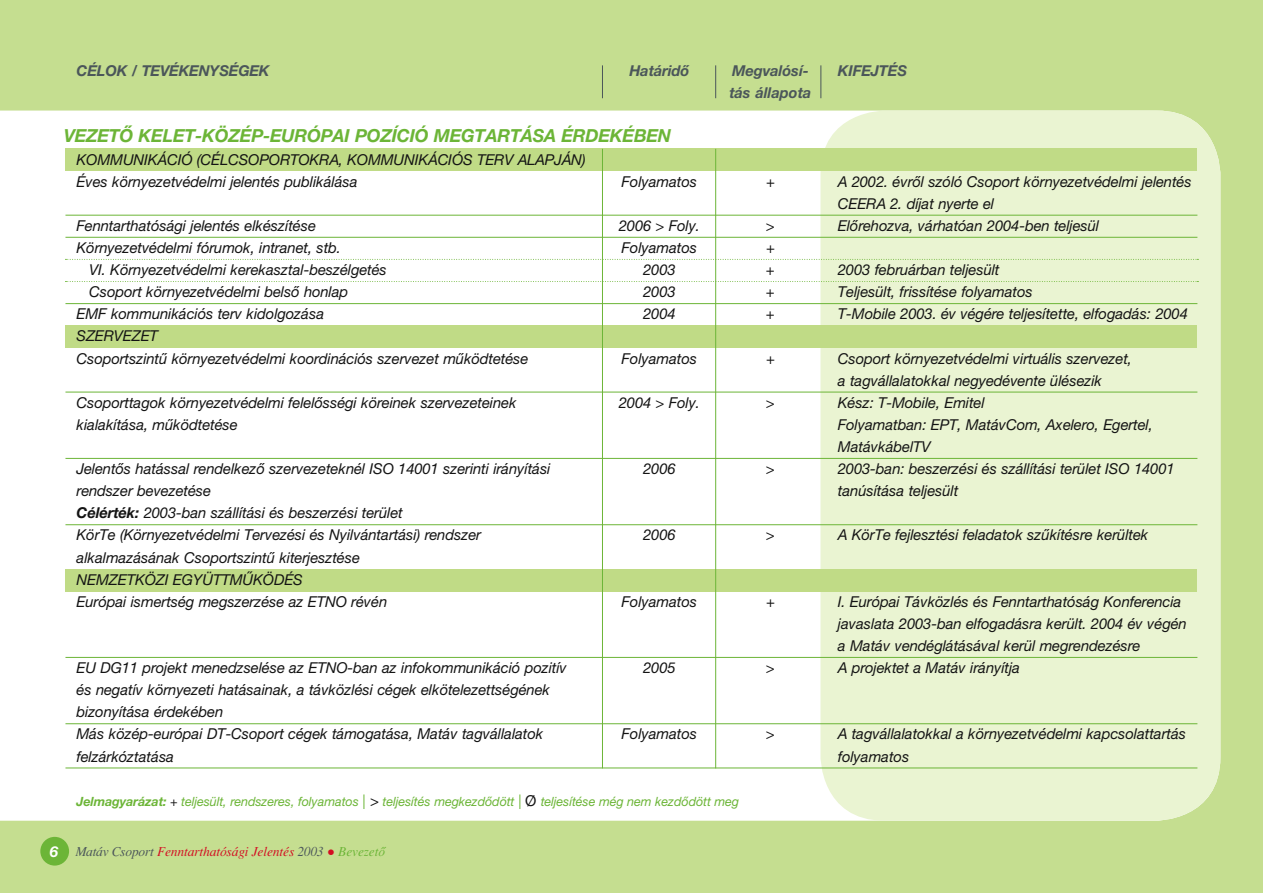
<style>
.page{position:relative;width:1263px;height:893px;background:#c5de90}
.page>*{position:absolute;margin:0;border:0;box-sizing:border-box;transform-origin:0 0}
.t1{font:italic 700 18px "Helvetica Neue H";letter-spacing:-.01em;color:#6cb537}
.t2{font:italic 15px "Helvetica Neue H";letter-spacing:-.01em;color:#141414}
.t3{font:italic 700 15px "Helvetica Neue H";letter-spacing:-.01em;color:#4b565a}
.t4{font:italic 700 15px "Helvetica Neue H";color:#fff}
.t5{font:italic 13.5px "Times H";letter-spacing:-.01em;color:#d30e22}
.t6{font:italic 12.75px "Helvetica Neue H";letter-spacing:-.01em;color:#6cb537}
.s1{font-weight:700}
.s2{color:#141414}
.s3{font-size:15px;color:#141414}
.s4{font-style:normal;font-size:15px;color:#141414}
.s5{color:#4b565a}
.s6{font-size:22.5px}
.s7{color:#6cb537}
</style>
<div class="page">
<div style="left:0;top:111px;width:820px;height:710px;background:#fff"></div>
<div style="left:820px;top:111px;width:400px;height:710px;background:#eaf4d2"></div>
<div style="left:40px;top:837px;width:29px;height:29px;background:#6cb537;border-radius:50%"></div>
<hr style="left:65px;top:215px;width:1132px;height:1px;background:#6cb537">
<hr style="left:65px;top:237px;width:1132px;height:1px;background:#6cb537">
<svg style="left:65px;top:259px;width:1133px;height:1px"></svg>
<svg style="left:65px;top:281px;width:1133px;height:1px"></svg>
<hr style="left:65px;top:303px;width:1132px;height:1px;background:#6cb537">
<div style="left:65px;top:326px;width:1132px;height:22px;background:#c0db86"></div>
<hr style="left:65px;top:392px;width:1132px;height:1px;background:#6cb537">
<hr style="left:65px;top:458px;width:1132px;height:1px;background:#6cb537">
<hr style="left:65px;top:524px;width:1132px;height:1px;background:#6cb537">
<div style="left:65px;top:569px;width:1132px;height:22px;background:#c0db86"></div>
<div style="left:65px;top:149px;width:1132px;height:22px;background:#c0db86"></div>
<hr style="left:65px;top:723px;width:1132px;height:1px;background:#6cb537">
<hr style="left:65px;top:768px;width:1132px;height:1px;background:#6cb537">
<hr style="left:65px;top:657px;width:1132px;height:1px;background:#6cb537">
<hr style="left:715px;top:149px;width:1px;height:619px;background:#6cb537">
<hr style="left:602px;top:149px;width:1px;height:619px;background:#6cb537">
<hr style="left:602px;top:65px;width:1px;height:33px;background:#4b565a">
<hr style="left:715px;top:65px;width:1px;height:33px;background:#4b565a">
<hr style="left:820px;top:65px;width:1px;height:33px;background:#4b565a">
<svg style="left:364px;top:794px;width:1px;height:15px"></svg>
<svg style="left:519px;top:794px;width:1px;height:15px"></svg>
<p class="t3" style="left:77px;top:61px;width:195px">CÉLOK / TEVÉKENYSÉGEK</p>
<p class="t3" style="left:629px;top:61px;width:61px">Határidô</p>
<p class="t3" style="left:732px;top:61px;width:78px">Megvalósí-</p>
<p class="t3" style="left:838px;top:61px;width:71px">KIFEJTÉS</p>
<p class="t3" style="left:729px;top:84px;width:84px">tás állapota</p>
<p class="t1" style="left:64px;top:125px;width:609px">VEZETÔ KELET-KÖZÉP-EURÓPAI POZÍCIÓ MEGTARTÁSA ÉRDEKÉBEN</p>
<p class="t2" style="left:77px;top:150px;width:511px">KOMMUNIKÁCIÓ (CÉLCSOPORTOKRA, KOMMUNIKÁCIÓS TERV ALAPJÁN)</p>
<p class="t2" style="left:77px;top:172px;width:283px">Éves környezetvédelmi jelentés publikálása</p>
<p class="t2" style="left:622px;top:172px;width:77px">Folyamatos</p>
<p class="t2" style="left:766px;top:172px;width:10px">+</p>
<p class="t2" style="left:838px;top:172px;width:355px">A 2002. évrôl szóló Csoport környezetvédelmi jelentés</p>
<p class="t2" style="left:838px;top:194px;width:158px">CEERA 2. díjat nyerte el</p>
<p class="t2" style="left:77px;top:217px;width:241px">Fenntarthatósági jelentés elkészítése</p>
<p class="t2" style="left:619px;top:217px;width:83px">2006 &gt; Foly.</p>
<p class="t2" style="left:766px;top:217px;width:10px">&gt;</p>
<p class="t2" style="left:838px;top:217px;width:263px">Elôrehozva, várhatóan 2004-ben teljesül</p>
<p class="t2" style="left:77px;top:239px;width:266px">Környezetvédelmi fórumok, intranet, stb.</p>
<p class="t2" style="left:622px;top:239px;width:77px">Folyamatos</p>
<p class="t2" style="left:766px;top:239px;width:10px">+</p>
<p class="t2" style="left:89px;top:261px;width:299px">VI. Környezetvédelmi kerekasztal-beszélgetés</p>
<p class="t2" style="left:643px;top:261px;width:34px">2003</p>
<p class="t2" style="left:766px;top:261px;width:10px">+</p>
<p class="t2" style="left:838px;top:261px;width:163px">2003 februárban teljesült</p>
<p class="t2" style="left:89px;top:283px;width:261px">Csoport környezetvédelmi belsô honlap</p>
<p class="t2" style="left:643px;top:283px;width:34px">2003</p>
<p class="t2" style="left:766px;top:283px;width:10px">+</p>
<p class="t2" style="left:838px;top:283px;width:197px">Teljesült, frissítése folyamatos</p>
<p class="t2" style="left:77px;top:305px;width:249px">EMF kommunikációs terv kidolgozása</p>
<p class="t2" style="left:643px;top:305px;width:34px">2004</p>
<p class="t2" style="left:766px;top:305px;width:10px">+</p>
<p class="t2" style="left:838px;top:305px;width:352px">T-Mobile 2003. év végére teljesítette, elfogadás: 2004</p>
<p class="t2" style="left:77px;top:327px;width:83px">SZERVEZET</p>
<p class="t2" style="left:77px;top:349px;width:453px">Csoportszintû környezetvédelmi koordinációs szervezet mûködtetése</p>
<p class="t2" style="left:622px;top:349px;width:77px">Folyamatos</p>
<p class="t2" style="left:766px;top:349px;width:10px">+</p>
<p class="t2" style="left:838px;top:349px;width:296px">Csoport környezetvédelmi virtuális szervezet,</p>
<p class="t2" style="left:838px;top:371px;width:266px">a tagvállalatokkal negyedévente ülésezik</p>
<p class="t2" style="left:77px;top:393px;width:442px">Csoporttagok környezetvédelmi felelôsségi köreinek szervezeteinek</p>
<p class="t2" style="left:619px;top:393px;width:83px">2004 &gt; Foly.</p>
<p class="t2" style="left:766px;top:393px;width:10px">&gt;</p>
<p class="t2" style="left:838px;top:393px;width:148px">Kész: T-Mobile, Emitel</p>
<p class="t2" style="left:77px;top:416px;width:163px">kialakítása, mûködtetése</p>
<p class="t2" style="left:838px;top:416px;width:316px">Folyamatban: EPT, MatávCom, Axelero, Egertel,</p>
<p class="t2" style="left:838px;top:438px;width:94px">MatávkábelTV</p>
<p class="t2" style="left:77px;top:460px;width:476px">Jelentôs hatással rendelkezô szervezeteknél ISO 14001 szerinti irányítási</p>
<p class="t2" style="left:643px;top:460px;width:34px">2006</p>
<p class="t2" style="left:766px;top:460px;width:10px">&gt;</p>
<p class="t2" style="left:838px;top:460px;width:338px">2003-ban: beszerzési és szállítási terület ISO 14001</p>
<p class="t2" style="left:77px;top:482px;width:136px">rendszer bevezetése</p>
<p class="t2" style="left:838px;top:482px;width:122px">tanúsítása teljesült</p>
<p class="t2" style="left:77px;top:504px;width:328px"><span class="s1">Célérték:</span> 2003-ban szállítási és beszerzési terület</p>
<p class="t2" style="left:77px;top:526px;width:406px">KörTe (Környezetvédelmi Tervezési és Nyilvántartási) rendszer</p>
<p class="t2" style="left:643px;top:526px;width:34px">2006</p>
<p class="t2" style="left:766px;top:526px;width:10px">&gt;</p>
<p class="t2" style="left:838px;top:526px;width:312px">A KörTe fejlesztési feladatok szûkítésre kerültek</p>
<p class="t2" style="left:77px;top:548px;width:285px">alkalmazásának Csoportszintû kiterjesztése</p>
<p class="t2" style="left:77px;top:570px;width:228px">NEMZETKÖZI EGYÜTTMÛKÖDÉS</p>
<p class="t2" style="left:77px;top:592px;width:312px">Európai ismertség megszerzése az ETNO révén</p>
<p class="t2" style="left:622px;top:592px;width:77px">Folyamatos</p>
<p class="t2" style="left:766px;top:592px;width:10px">+</p>
<p class="t2" style="left:838px;top:592px;width:345px">I. Európai Távközlés és Fenntarthatóság Konferencia</p>
<p class="t2" style="left:838px;top:615px;width:350px">javaslata 2003-ban elfogadásra került. 2004 év végén</p>
<p class="t2" style="left:838px;top:637px;width:304px">a Matáv vendéglátásával kerül megrendezésre</p>
<p class="t2" style="left:77px;top:659px;width:492px">EU DG11 projekt menedzselése az ETNO-ban az infokommunikáció pozitív</p>
<p class="t2" style="left:643px;top:659px;width:34px">2005</p>
<p class="t2" style="left:766px;top:659px;width:10px">&gt;</p>
<p class="t2" style="left:838px;top:659px;width:184px">A projektet a Matáv irányítja</p>
<p class="t2" style="left:77px;top:681px;width:475px">és negatív környezeti hatásainak, a távközlési cégek elkötelezettségének</p>
<p class="t2" style="left:77px;top:703px;width:148px">bizonyítása érdekében</p>
<p class="t2" style="left:77px;top:725px;width:469px">Más közép-európai DT-Csoport cégek támogatása, Matáv tagvállalatok</p>
<p class="t2" style="left:622px;top:725px;width:77px">Folyamatos</p>
<p class="t2" style="left:766px;top:725px;width:10px">&gt;</p>
<p class="t2" style="left:838px;top:725px;width:350px">A tagvállalatokkal a környezetvédelmi kapcsolattartás</p>
<p class="t2" style="left:77px;top:747px;width:99px">felzárkóztatása</p>
<p class="t2" style="left:838px;top:747px;width:73px">folyamatos</p>
<p class="t6" style="left:77px;top:794px;width:664px"><span class="s1">Jelmagyarázat:</span> <span class="s2">+</span> teljesült, rendszeres, folyamatos <span class="s3">&gt;</span> teljesítés megkezdôdött <span class="s4">O⁄</span> teljesítése még nem kezdôdött meg</p>
<p class="t4" style="left:50px;top:842px;width:10px">6</p>
<p class="t5" style="left:76px;top:843px;width:311px"><span class="s5">Matáv Csoport</span> Fenntarthatósági Jelentés <span class="s5">2003</span> <span class="s6">•</span> <span class="s7">Bevezetô</span></p>
</div>
